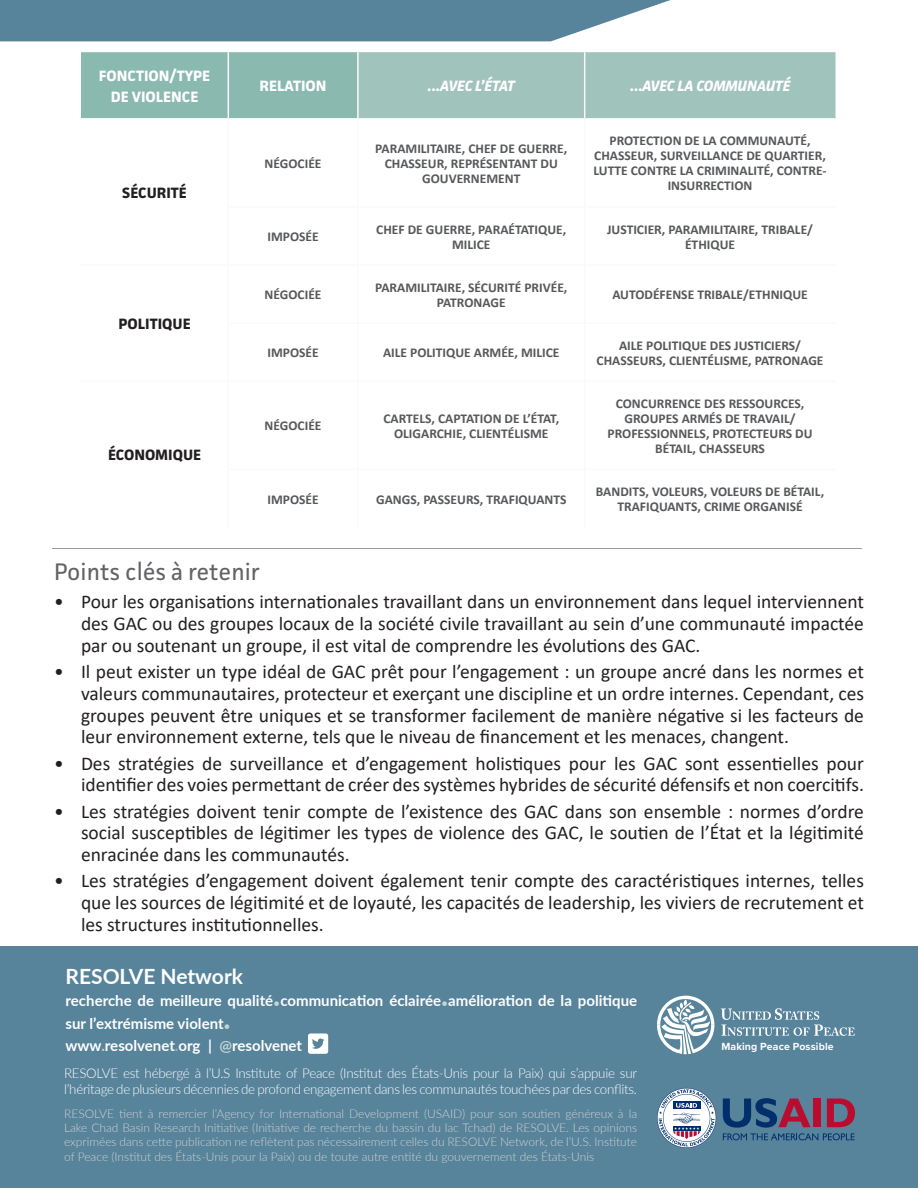
<style>
.page{position:relative;width:918px;height:1188px;background:#fff}
.page>*{position:absolute;margin:0;border:0;box-sizing:border-box;transform-origin:0 0}
.t1{font:24px "Facit";color:#636366}
.t2{font:700 21px "Lato";color:#fff}
.t3{font:19.5px/21.8px "Calibri";color:#231f20;text-align:justify}
.t4{font:700 15px/22.5px "Lato";color:#fff}
.t5{font:700 15px/21px "Facit";color:#fff;text-align:center}
.t6{font:700 15px "Facit";color:#231f20}
.t7{font:italic 700 15px "Facit";letter-spacing:-.01em;color:#fff}
.t8{font:italic 700 15px "Facit";letter-spacing:-.03em;color:#fff}
.t9{font:700 13.5px/15px "Calibri";color:#57585a;text-align:center}
.t10{font:300 13.5px/16.2px "Lato";letter-spacing:-.02em;color:#fff}
.t11{font:300 12px/14.4px "Lato";color:#d1d2d4;text-align:justify}
.t12{font:700 10.65px "Proxima Nova";letter-spacing:.01em;color:#fff}
.s1{font-size:30px;color:#c1d7d3}
.s2{color:#c1d7d3}
.s3{color:#8ab9af}
</style>
<div class="page">
<svg style="left:0;top:0;width:670px;height:41px;background:#658ea3"></svg>
<div style="left:0;top:947px;width:918px;height:241px;background:#57849b"></div>
<svg style="left:657px;top:996px;width:57px;height:58px"></svg>
<svg style="left:721px;top:1008px;width:134px;height:28px"></svg>
<svg style="left:308px;top:1033px;width:20px;height:21px"></svg>
<svg style="left:723px;top:1098px;width:132px;height:42px"></svg>
<svg style="left:657px;top:1088px;width:59px;height:60px"></svg>
<svg style="left:81px;top:52px;width:755px;height:67px;background:#98bfb6"></svg>
<hr style="left:228px;top:52px;width:1px;height:66px;background:#f9fafa">
<hr style="left:357px;top:52px;width:2px;height:66px;background:#f9fafa">
<hr style="left:584px;top:52px;width:1px;height:66px;background:#f9fafa">
<hr style="left:81px;top:118px;width:147px;height:2px;background:#f9fafa">
<hr style="left:228px;top:118px;width:130px;height:2px;background:#f9fafa">
<hr style="left:228px;top:120px;width:1px;height:86px;background:#f9fafa">
<hr style="left:358px;top:118px;width:227px;height:2px;background:#f9fafa">
<hr style="left:357px;top:120px;width:2px;height:86px;background:#f9fafa">
<hr style="left:585px;top:118px;width:250px;height:2px;background:#f9fafa">
<hr style="left:584px;top:120px;width:1px;height:86px;background:#f9fafa">
<hr style="left:228px;top:206px;width:130px;height:2px;background:#f9fafa">
<hr style="left:228px;top:208px;width:1px;height:56px;background:#f9fafa">
<hr style="left:358px;top:206px;width:227px;height:2px;background:#f9fafa">
<hr style="left:357px;top:208px;width:2px;height:56px;background:#f9fafa">
<hr style="left:585px;top:206px;width:250px;height:2px;background:#f9fafa">
<hr style="left:584px;top:208px;width:1px;height:56px;background:#f9fafa">
<hr style="left:81px;top:264px;width:147px;height:2px;background:#f9fafa">
<hr style="left:228px;top:264px;width:130px;height:2px;background:#f9fafa">
<hr style="left:228px;top:266px;width:1px;height:56px;background:#f9fafa">
<hr style="left:358px;top:264px;width:227px;height:2px;background:#f9fafa">
<hr style="left:357px;top:266px;width:2px;height:56px;background:#f9fafa">
<hr style="left:585px;top:264px;width:250px;height:2px;background:#f9fafa">
<hr style="left:584px;top:266px;width:1px;height:56px;background:#f9fafa">
<hr style="left:228px;top:322px;width:130px;height:2px;background:#f9fafa">
<hr style="left:228px;top:324px;width:1px;height:57px;background:#f9fafa">
<hr style="left:358px;top:322px;width:227px;height:2px;background:#f9fafa">
<hr style="left:357px;top:324px;width:2px;height:57px;background:#f9fafa">
<hr style="left:585px;top:322px;width:250px;height:2px;background:#f9fafa">
<hr style="left:584px;top:324px;width:1px;height:57px;background:#f9fafa">
<hr style="left:81px;top:381px;width:147px;height:1px;background:#f9fafa">
<hr style="left:228px;top:381px;width:130px;height:1px;background:#f9fafa">
<hr style="left:228px;top:382px;width:1px;height:87px;background:#f9fafa">
<hr style="left:358px;top:381px;width:227px;height:1px;background:#f9fafa">
<hr style="left:357px;top:382px;width:2px;height:87px;background:#f9fafa">
<hr style="left:585px;top:381px;width:250px;height:1px;background:#f9fafa">
<hr style="left:584px;top:382px;width:1px;height:87px;background:#f9fafa">
<hr style="left:228px;top:469px;width:130px;height:1px;background:#f9fafa">
<hr style="left:228px;top:470px;width:1px;height:58px;background:#f9fafa">
<hr style="left:358px;top:469px;width:227px;height:1px;background:#f9fafa">
<hr style="left:357px;top:470px;width:2px;height:58px;background:#f9fafa">
<hr style="left:585px;top:469px;width:250px;height:1px;background:#f9fafa">
<hr style="left:584px;top:470px;width:1px;height:58px;background:#f9fafa">
<p class="t5" style="left:99px;top:65px;width:113px">FONCTION/TYPE<br>DE VIOLENCE</p>
<p class="t6" style="left:122px;top:183px;width:66px">SÉCURITÉ</p>
<p class="t6" style="left:119px;top:314px;width:74px">POLITIQUE</p>
<p class="t6" style="left:108px;top:446px;width:95px">ÉCONOMIQUE</p>
<p class="t5" style="left:260px;top:75px;width:68px">RELATION</p>
<p class="t8" style="left:428px;top:77px;width:88px">...AVEC L’ÉTAT</p>
<p class="t7" style="left:630px;top:77px;width:162px">…AVEC LA COMMUNAUTÉ</p>
<p class="t9" style="left:265px;top:157px;width:58px">NÉGOCIÉE</p>
<p class="t9" style="left:375px;top:142px;width:193px">PARAMILITAIRE, CHEF DE GUERRE,<br>CHASSEUR, REPRÉSENTANT DU<br>GOUVERNEMENT</p>
<p class="t9" style="left:594px;top:135px;width:235px">PROTECTION DE LA COMMUNAUTÉ,<br>CHASSEUR, SURVEILLANCE DE QUARTIER,<br>LUTTE CONTRE LA CRIMINALITÉ, CONTRE-<br>INSURRECTION</p>
<p class="t9" style="left:267px;top:230px;width:53px">IMPOSÉE</p>
<p class="t9" style="left:376px;top:223px;width:191px">CHEF DE GUERRE, PARAÉTATIQUE,<br>MILICE</p>
<p class="t9" style="left:607px;top:223px;width:207px">JUSTICIER, PARAMILITAIRE, TRIBALE/<br>ÉTHIQUE</p>
<p class="t9" style="left:265px;top:288px;width:58px">NÉGOCIÉE</p>
<p class="t9" style="left:375px;top:281px;width:194px">PARAMILITAIRE, SÉCURITÉ PRIVÉE,<br>PATRONAGE</p>
<p class="t9" style="left:612px;top:288px;width:197px">AUTODÉFENSE TRIBALE/ETHNIQUE</p>
<p class="t9" style="left:267px;top:346px;width:53px">IMPOSÉE</p>
<p class="t9" style="left:383px;top:346px;width:178px">AILE POLITIQUE ARMÉE, MILICE</p>
<p class="t9" style="left:597px;top:339px;width:228px">AILE POLITIQUE DES JUSTICIERS/<br>CHASSEURS, CLIENTÉLISME, PATRONAGE</p>
<p class="t9" style="left:265px;top:420px;width:58px">NÉGOCIÉE</p>
<p class="t9" style="left:383px;top:412px;width:177px">CARTELS, CAPTATION DE L’ÉTAT,<br>OLIGARCHIE, CLIENTÉLISME</p>
<p class="t9" style="left:608px;top:397px;width:206px">CONCURRENCE DES RESSOURCES,<br>GROUPES ARMÉS DE TRAVAIL/<br>PROFESSIONNELS, PROTECTEURS DU<br>BÉTAIL, CHASSEURS</p>
<p class="t9" style="left:267px;top:493px;width:53px">IMPOSÉE</p>
<p class="t9" style="left:376px;top:493px;width:192px">GANGS, PASSEURS, TRAFIQUANTS</p>
<p class="t9" style="left:596px;top:485px;width:230px">BANDITS, VOLEURS, VOLEURS DE BÉTAIL,<br>TRAFIQUANTS, CRIME ORGANISÉ</p>
<p class="t1" style="left:54px;top:557px;width:208px">Points clés à retenir</p>
<p class="t3" style="left:81px;top:593px;width:785px;text-indent:-27px">• Pour les organisations internationales travaillant dans un environnement dans lequel interviennent des GAC ou des groupes locaux de la société civile travaillant au sein d’une communauté impactée par ou soutenant un groupe, il est vital de comprendre les évolutions des GAC.</p>
<p class="t3" style="left:81px;top:662px;width:785px;text-indent:-27px">• Il peut exister un type idéal de GAC prêt pour l’engagement : un groupe ancré dans les normes et valeurs communautaires, protecteur et exerçant une discipline et un ordre internes. Cependant, ces groupes peuvent être uniques et se transformer facilement de manière négative si les facteurs de leur environnement externe, tels que le niveau de financement et les menaces, changent.</p>
<p class="t3" style="left:54px;top:754px;width:811px;text-align:right">• Des stratégies de surveillance et d’engagement holistiques pour les GAC sont essentielles pour identifier des voies permettant de créer des systèmes hybrides de sécurité défensifs et non coercitifs.</p>
<p class="t3" style="left:81px;top:802px;width:785px;text-indent:-27px">• Les stratégies doivent tenir compte de l’existence des GAC dans son ensemble : normes d’ordre social susceptibles de légitimer les types de violence des GAC, le soutien de l’État et la légitimité enracinée dans les communautés.</p>
<p class="t3" style="left:81px;top:872px;width:785px;text-indent:-27px">• Les stratégies d’engagement doivent également tenir compte des caractéristiques internes, telles que les sources de légitimité et de loyauté, les capacités de leadership, les viviers de recrutement et les structures institutionnelles.</p>
<p class="t2" style="left:66px;top:963px;width:179px">RESOLVE Network</p>
<p class="t4" style="left:66px;top:989px;width:573px">recherche de meilleure qualité<span class="s1">.</span>communication éclairée<span class="s1">.</span>amélioration de la politique sur l’extrémisme violent<span class="s1">.<br></span>www<span class="s2">.</span>resolvenet<span class="s3">.</span>org | <span class="s2">@</span>resolvenet</p>
<p class="t10" style="left:64px;top:1065px;width:575px">RESOLVE est hébergé à l’U.S Institute of Peace (Institut des États-Unis pour la Paix) qui s’appuie sur l’héritage de plusieurs décennies de profond engagement dans les communautés touchées par des conflits.</p>
<p class="t11" style="left:64px;top:1106px;width:575px">RESOLVE tient à remercier l’Agency for International Development (USAID) pour son soutien généreux à la Lake Chad Basin Research Initiative (Initiative de recherche du bassin du lac Tchad) de RESOLVE. Les opinions exprimées dans cette publication ne reflètent pas nécessairement celles du RESOLVE Network, de l’U.S. Institute of Peace (Institut des États-Unis pour la Paix) ou de toute autre entité du gouvernement des États-Unis</p>
<p class="t12" style="left:721px;top:1039px;width:114px">Making Peace Possible</p>
</div>
